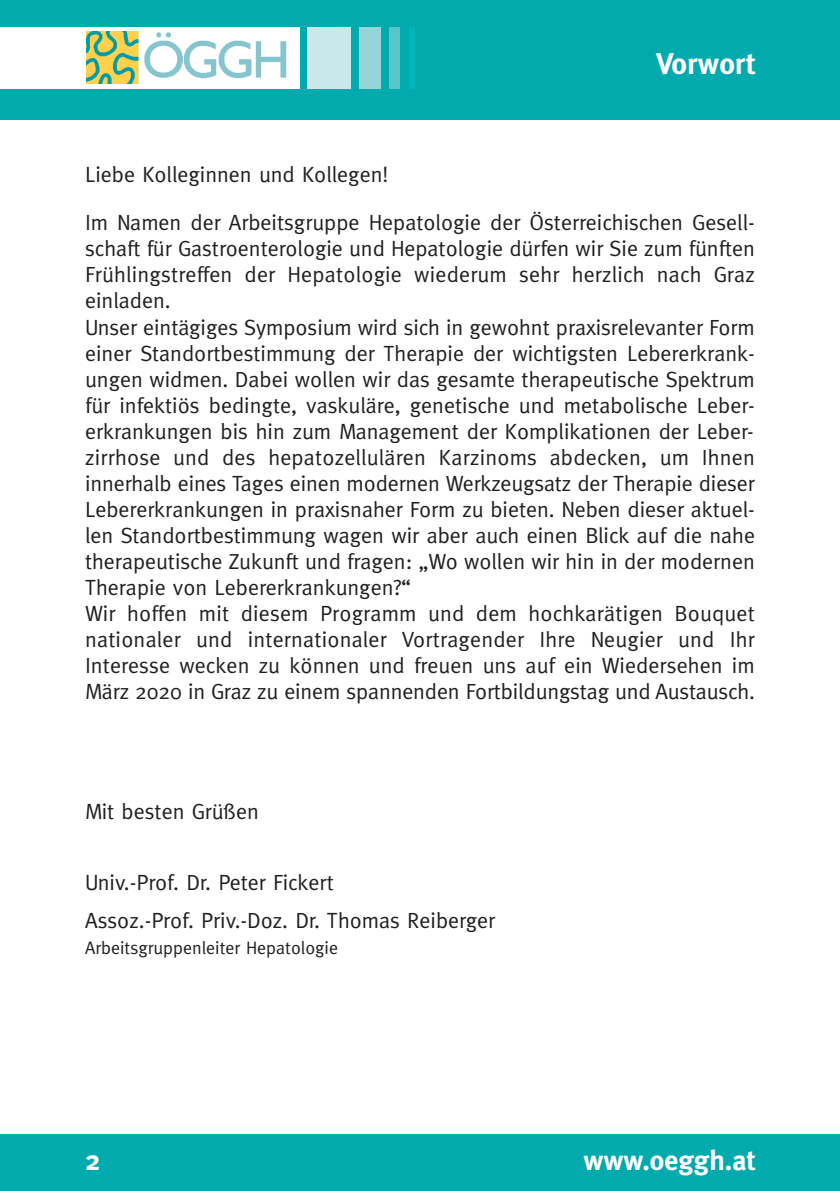
<style>
.page{position:relative;width:840px;height:1191px;background:#fff}
.page>*{position:absolute;margin:0;border:0;box-sizing:border-box;transform-origin:0 0}
.t1{font:700 30px "Meta";color:#fff}
.t2{font:700 28px "Meta";color:#fff}
.t3{font:22px/26px "Meta";color:#231f20}
.t4{font:18px "Meta";color:#231f20}
</style>
<div class="page">
<div style="left:0;top:0;width:839px;height:119px;background:#00aaad"></div>
<div style="left:0;top:1134px;width:839px;height:57px;background:#00aaad"></div>
<div style="left:0;top:27px;width:299px;height:61px;background:#fff"></div>
<div style="left:307px;top:27px;width:43px;height:61px;background:#c8e8ea"></div>
<div style="left:359px;top:27px;width:21px;height:61px;background:#94d5d8"></div>
<div style="left:389px;top:27px;width:11px;height:61px;background:#58c5c8"></div>
<div style="left:408px;top:27px;width:6px;height:61px;background:#00b6ba"></div>
<img style="left:86px;top:31px;width:201px;height:53px">
<h1 class="t1" style="left:655px;top:52px;width:100px">Vorwort</h1>
<p class="t3" style="left:85px;top:163px;width:304px">Liebe Kolleginnen und Kollegen!</p>
<p class="t3" style="left:85px;top:211px;width:671px">Im Namen der Arbeitsgruppe Hepatologie der Österreichischen Gesell&shy;schaft für Gastroenterologie und Hepatologie dürfen wir Sie zum fünften Frühlingstreffen der Hepatologie wiederum sehr herzlich nach Graz einladen.<br>Unser eintägiges Symposium wird sich in gewohnt praxisrelevanter Form einer Standortbestimmung der Therapie der wichtigsten Lebererkrank - ungen widmen. Dabei wollen wir das gesamte therapeutische Spektrum für infektiös bedingte, vaskuläre, genetische und metabolische Leber - erkrankungen bis hin zum Management der Komplikationen der Leber&shy;zirrhose und des hepatozellulären Karzinoms abdecken, um Ihnen innerhalb eines Tages einen modernen Werkzeugsatz der Therapie dieser Lebererkrankungen in praxisnaher Form zu bieten. Neben dieser aktuel&shy;len Standortbestimmung wagen wir aber auch einen Blick auf die nahe therapeutische Zukunft und fragen: „Wo wollen wir hin in der modernen Therapie von Lebererkrankungen?“<br>Wir hoffen mit diesem Programm und dem hochkarätigen Bouquet nationaler und internationaler Vortragender Ihre Neugier und Ihr Interesse wecken zu können und freuen uns auf ein Wiedersehen im März 2020 in Graz zu einem spannenden Fortbildungstag und Austausch.</p>
<p class="t3" style="left:85px;top:799px;width:175px">Mit besten Grüßen</p>
<p class="t3" style="left:85px;top:865px;width:411px;line-height:37.4px">Univ.-Prof. Dr. Peter Fickert<br>Assoz.-Prof. Priv.-Doz. Dr. Thomas Reiberger</p>
<p class="t4" style="left:85px;top:940px;width:254px">Arbeitsgruppenleiter Hepatologie</p>
<p class="t2" style="left:85px;top:1149px;width:17px">2</p>
<p class="t2" style="left:583px;top:1149px;width:173px">www.oeggh.at</p>
</div>
